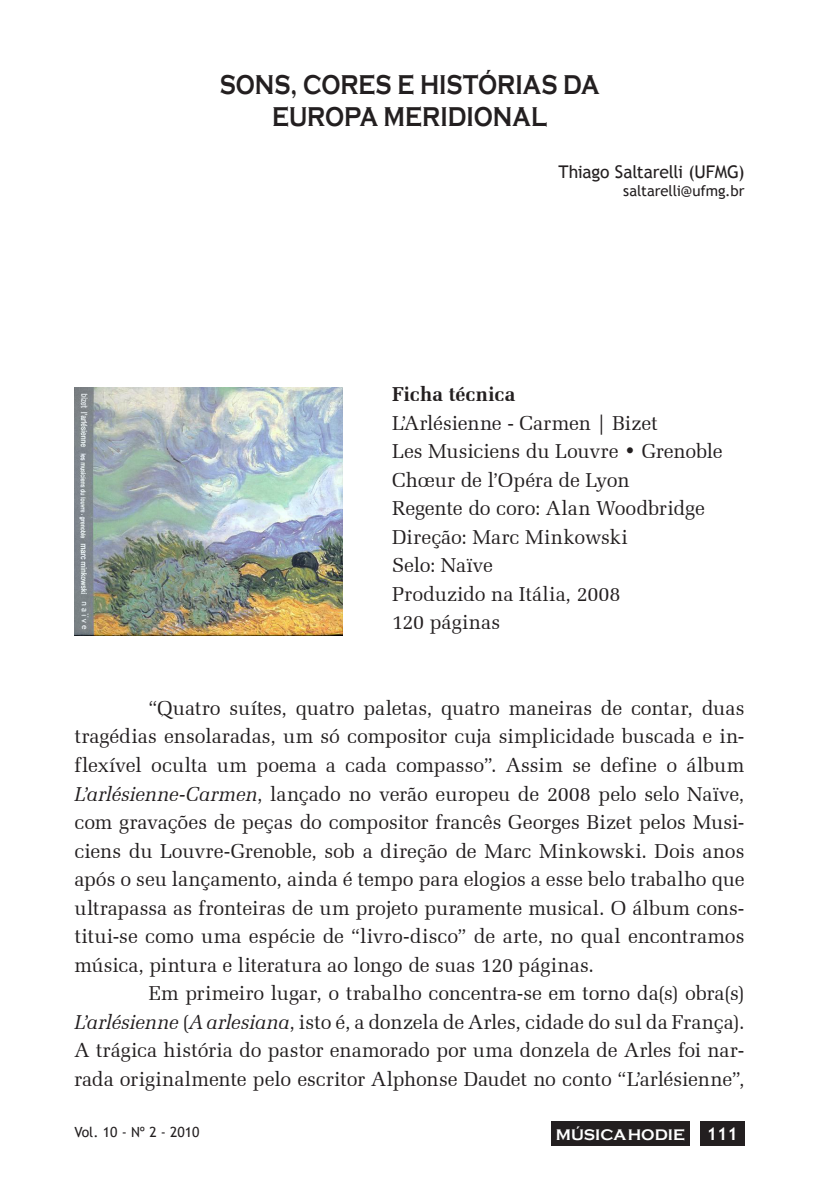
<style>
.page{position:relative;width:819px;height:1191px;background:#fff}
.page>*{position:absolute;margin:0;border:0;box-sizing:border-box;transform-origin:0 0}
.t1{font:700 28px "Copperplate Gothic";color:#231f20;scale:.8 1}
.t2{font:20.12px/28.5px "Zapf Elliptical 711 BT";letter-spacing:-.005em;color:#231f20;text-align:justify}
.t3{font:700 20.12px "Zapf Elliptical 711 BT";color:#231f20}
.t4{font:17.5px "Trebuchet MS";letter-spacing:-.01em;color:#231f20}
.t5{font:700 15.75px "Copperplate Gothic";color:#fff}
.t6{font:14.88px "Trebuchet MS";letter-spacing:-.005em;color:#231f20}
.t7{font:14px "Trebuchet MS";color:#231f20}
.s1{font-style:italic}
.s2{font-family:"Trebuchet MS";font-size:17.5px}
</style>
<div class="page">
<div style="left:699px;top:1121px;width:45px;height:25px;background:#231f20"></div>
<div style="left:551px;top:1121px;width:139px;height:25px;background:#231f20"></div>
<img style="left:74px;top:387px;width:268px;height:248px">
<h1 class="t1" style="left:220px;top:69px;width:150px">SONS, CORES</h1>
<h1 class="t1" style="left:397px;top:69px;width:144px">E HISTÓRIAS</h1>
<h1 class="t1" style="left:563px;top:69px;width:23px">DA</h1>
<h1 class="t1" style="left:272px;top:101px;width:67px">EUROPA</h1>
<h1 class="t1" style="left:383px;top:101px;width:46px">MERIDIO</h1>
<h1 class="t1" style="left:492px;top:101px;width:69px">NAL</h1>
<p class="t4" style="left:558px;top:161px;width:188px">Thiago Saltarelli (UFMG)</p>
<p class="t6" style="left:623px;top:182px;width:123px">saltarelli@ufmg.br</p>
<p class="t3" style="left:392px;top:382px;width:125px">Ficha técnica</p>
<p class="t2" style="left:392px;top:408px;width:332px;text-align:left">L’Arlésienne - Carmen | Bizet<br>Les Musiciens du Louvre • Grenoble<br>Chœur de l’Opéra de Lyon<br>Regente do coro: Alan Woodbridge<br>Direção: Marc Minkowski<br>Selo: Naïve<br>Produzido na Itália, 2008<br>120 páginas</p>
<p class="t2" style="left:74px;top:693px;width:671px;text-indent:74px">“Quatro suítes, quatro paletas, quatro maneiras de contar, duas tragédias ensolaradas, um só compositor cuja simplicidade buscada e in&shy;flexível oculta um poema a cada compasso”. Assim se define o álbum <span class="s1">L’arlésienne-Carmen</span>, lançado no verão europeu de 2008 pelo selo Naïve, com gravações de peças do compositor francês Georges Bizet pelos Musi&shy;ciens du Louvre-Grenoble, sob a direção de Marc Minkowski. Dois anos após o seu lançamento, ainda é tempo para elogios a esse belo trabalho que ultrapassa as fronteiras de um projeto puramente musical. O álbum cons&shy;titui-se como uma espécie de “livro-disco” de arte, no qual encontramos música, pintura e literatura ao longo de suas 120 páginas.</p>
<p class="t2" style="left:74px;top:979px;width:671px;text-indent:74px">Em primeiro lugar, o trabalho concentra-se em torno da(s) obra(s)<br><span class="s1">L’arlésienne</span> (<span class="s1">A arlesiana</span>, isto é, a donzela de Arles, cidade do sul da França).<br>A trágica história do pastor enamorado por uma donzela de Arles foi nar&shy;rada originalmente pelo escritor Alphonse Daudet no conto “L’arlésienne”,</p>
<p class="t7" style="left:74px;top:1123px;width:127px">Vol. 10 - Nº 2 - 2010</p>
<p class="t5" style="left:556px;top:1126px;width:183px">MÚSICA HODIE <span class="s2">111</span></p>
</div>
